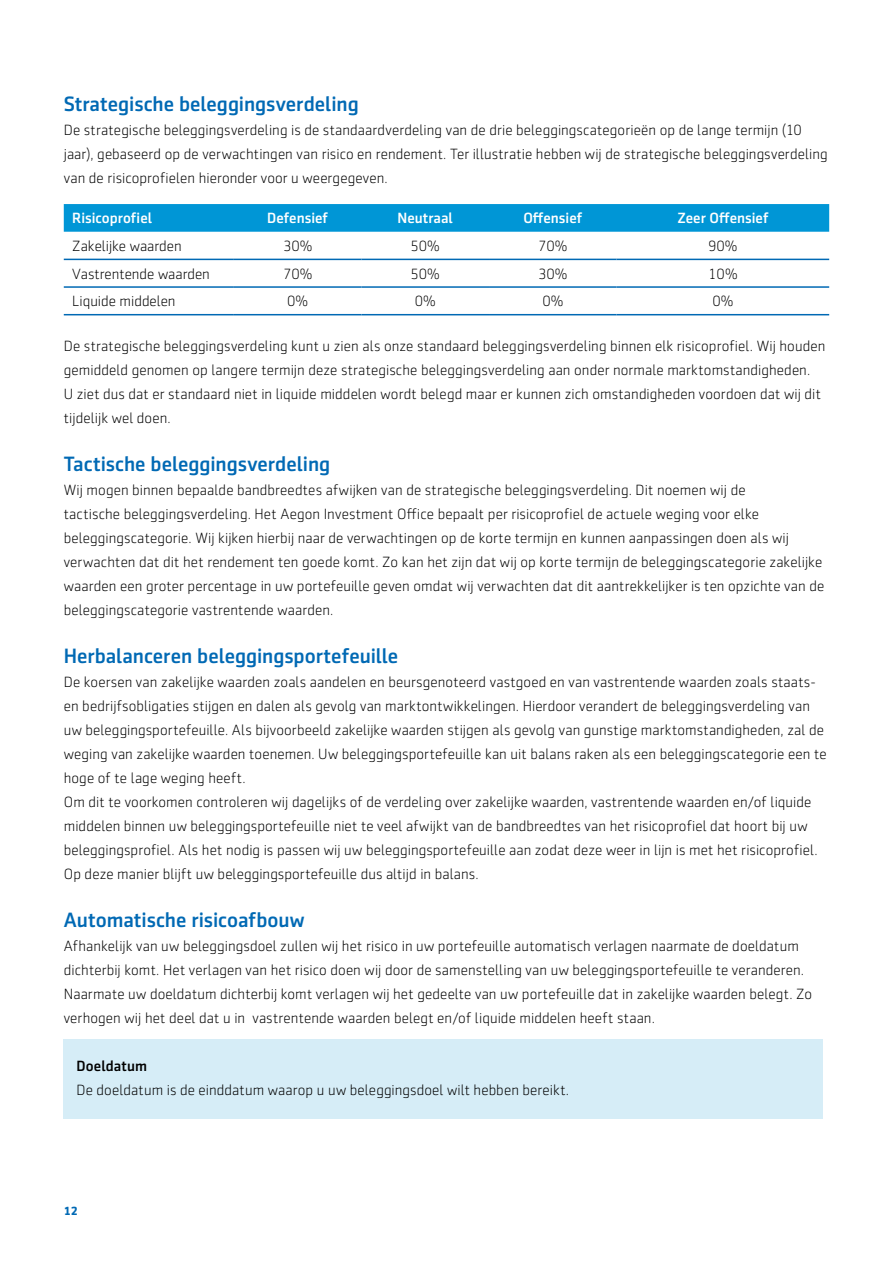
<style>
.page{position:relative;width:893px;height:1263px;background:#fff}
.page>*{position:absolute;margin:0;border:0;box-sizing:border-box;transform-origin:0 0}
.t1{font:500 21px "Sentico Sans DT";color:#0069b4}
.t2{font:300 15px/24px "Sentico Sans DT";letter-spacing:.005em;color:#000}
.t3{font:500 15px "Sentico Sans DT";color:#fff}
.t4{font:500 15px "Sentico Sans DT";letter-spacing:.01em;color:#000}
.t5{font:700 12px "Sentico Sans DT";color:#0069b4}
</style>
<div class="page">
<svg style="left:64px;top:204px;width:765px;height:28px;background:#0397d6"></svg>
<hr style="left:64px;top:259px;width:170px;height:1px;background:#0069b4">
<hr style="left:234px;top:259px;width:127px;height:1px;background:#0069b4">
<hr style="left:361px;top:259px;width:128px;height:1px;background:#0069b4">
<hr style="left:489px;top:259px;width:128px;height:1px;background:#0069b4">
<hr style="left:617px;top:259px;width:212px;height:1px;background:#0069b4">
<hr style="left:64px;top:286px;width:170px;height:2px;background:#0069b4">
<hr style="left:234px;top:286px;width:127px;height:2px;background:#0069b4">
<hr style="left:361px;top:286px;width:128px;height:2px;background:#0069b4">
<hr style="left:489px;top:286px;width:128px;height:2px;background:#0069b4">
<hr style="left:617px;top:286px;width:212px;height:2px;background:#0069b4">
<hr style="left:64px;top:314px;width:170px;height:1px;background:#0069b4">
<hr style="left:234px;top:314px;width:127px;height:1px;background:#0069b4">
<hr style="left:361px;top:314px;width:128px;height:1px;background:#0069b4">
<hr style="left:489px;top:314px;width:128px;height:1px;background:#0069b4">
<hr style="left:617px;top:314px;width:212px;height:1px;background:#0069b4">
<div style="left:64px;top:1039px;width:759px;height:80px;background:#d6edf7"></div>
<h1 class="t1" style="left:64px;top:92px;width:296px">Strategische beleggingsverdeling</h1>
<p class="t2" style="left:64px;top:118px;width:765px">De strategische beleggingsverdeling is de standaardverdeling van de drie beleggingscategorieën op de lange termijn (10 jaar), gebaseerd op de verwachtingen van risico en rendement. Ter illustratie hebben wij de strategische beleggingsverdeling van de risicoprofielen hieronder voor u weergegeven.</p>
<p class="t3" style="left:72px;top:210px;width:81px">Risicoprofiel</p>
<p class="t3" style="left:267px;top:210px;width:62px">Defensief</p>
<p class="t3" style="left:398px;top:210px;width:57px">Neutraal</p>
<p class="t3" style="left:523px;top:210px;width:60px">Offensief</p>
<p class="t3" style="left:677px;top:210px;width:93px">Zeer Offensief</p>
<p class="t2" style="left:72px;top:234px;width:111px">Zakelijke waarden</p>
<p class="t2" style="left:283px;top:234px;width:31px">30%</p>
<p class="t2" style="left:411px;top:234px;width:31px">50%</p>
<p class="t2" style="left:538px;top:234px;width:31px">70%</p>
<p class="t2" style="left:708px;top:234px;width:31px">90%</p>
<p class="t2" style="left:72px;top:262px;width:139px">Vastrentende waarden</p>
<p class="t2" style="left:283px;top:262px;width:31px">70%</p>
<p class="t2" style="left:411px;top:262px;width:31px">50%</p>
<p class="t2" style="left:538px;top:262px;width:31px">30%</p>
<p class="t2" style="left:708px;top:262px;width:31px">10%</p>
<p class="t2" style="left:72px;top:289px;width:105px">Liquide middelen</p>
<p class="t2" style="left:287px;top:289px;width:22px">0%</p>
<p class="t2" style="left:415px;top:289px;width:22px">0%</p>
<p class="t2" style="left:542px;top:289px;width:22px">0%</p>
<p class="t2" style="left:712px;top:289px;width:22px">0%</p>
<p class="t2" style="left:64px;top:334px;width:763px">De strategische beleggingsverdeling kunt u zien als onze standaard beleggingsverdeling binnen elk risicoprofiel. Wij houden gemiddeld genomen op langere termijn deze strategische beleggingsverdeling aan onder normale marktomstandigheden.<br>U ziet dus dat er standaard niet in liquide middelen wordt belegd maar er kunnen zich omstandigheden voordoen dat wij dit tijdelijk wel doen.</p>
<h1 class="t1" style="left:64px;top:452px;width:268px">Tactische beleggingsverdeling</h1>
<p class="t2" style="left:64px;top:478px;width:762px">Wij mogen binnen bepaalde bandbreedtes afwijken van de strategische beleggingsverdeling. Dit noemen wij de<br>tactische beleggingsverdeling. Het Aegon Investment Office bepaalt per risicoprofiel de actuele weging voor elke beleggingscategorie. Wij kijken hierbij naar de verwachtingen op de korte termijn en kunnen aanpassingen doen als wij verwachten dat dit het rendement ten goede komt. Zo kan het zijn dat wij op korte termijn de beleggingscategorie zakelijke waarden een groter percentage in uw portefeuille geven omdat wij verwachten dat dit aantrekkelijker is ten opzichte van de beleggingscategorie vastrentende waarden.</p>
<h1 class="t1" style="left:64px;top:644px;width:336px">Herbalanceren beleggingsportefeuille</h1>
<p class="t2" style="left:64px;top:670px;width:764px">De koersen van zakelijke waarden zoals aandelen en beursgenoteerd vastgoed en van vastrentende waarden zoals staats&shy;en bedrijfsobligaties stijgen en dalen als gevolg van marktontwikkelingen. Hierdoor verandert de beleggingsverdeling van uw beleggingsportefeuille. Als bijvoorbeeld zakelijke waarden stijgen als gevolg van gunstige marktomstandigheden, zal de weging van zakelijke waarden toenemen. Uw beleggingsportefeuille kan uit balans raken als een beleggingscategorie een te hoge of te lage weging heeft.<br>Om dit te voorkomen controleren wij dagelijks of de verdeling over zakelijke waarden, vastrentende waarden en/of liquide middelen binnen uw beleggingsportefeuille niet te veel afwijkt van de bandbreedtes van het risicoprofiel dat hoort bij uw beleggingsprofiel. Als het nodig is passen wij uw beleggingsportefeuille aan zodat deze weer in lijn is met het risicoprofiel.<br>Op deze manier blijft uw beleggingsportefeuille dus altijd in balans.</p>
<h1 class="t1" style="left:64px;top:908px;width:242px">Automatische risicoafbouw</h1>
<p class="t2" style="left:64px;top:934px;width:750px">Afhankelijk van uw beleggingsdoel zullen wij het risico in uw portefeuille automatisch verlagen naarmate de doeldatum dichterbij komt. Het verlagen van het risico doen wij door de samenstelling van uw beleggingsportefeuille te veranderen.<br>Naarmate uw doeldatum dichterbij komt verlagen wij het gedeelte van uw portefeuille dat in zakelijke waarden belegt. Zo verhogen wij het deel dat u in vastrentende waarden belegt en/of liquide middelen heeft staan.</p>
<p class="t4" style="left:77px;top:1057px;width:72px">Doeldatum</p>
<p class="t2" style="left:77px;top:1078px;width:494px">De doeldatum is de einddatum waarop u uw beleggingsdoel wilt hebben bereikt.</p>
<p class="t5" style="left:64px;top:1204px;width:16px">12</p>
</div>
